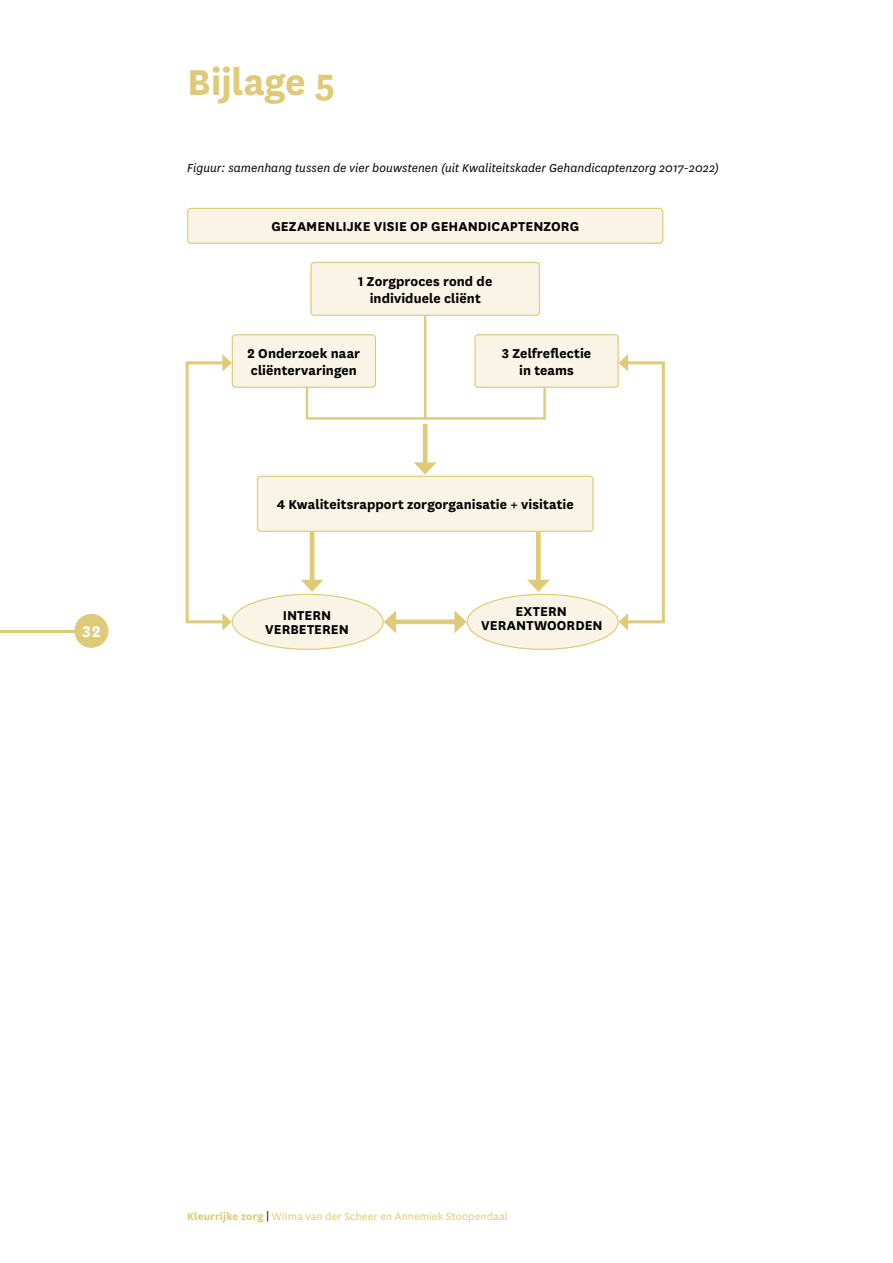
<style>
.page{position:relative;width:893px;height:1263px;background:#fff}
.page>*{position:absolute;margin:0;border:0;box-sizing:border-box;transform-origin:0 0}
.t1{font:700 42px "National";letter-spacing:-.01em;color:#deca77}
.t2{font:700 18px "National";color:#fff}
.t3{font:700 15px/16.5px "National";letter-spacing:.005em;color:#000;text-align:center}
.t4{font:italic 13.5px "National";letter-spacing:.005em;color:#000}
.t5{font:12px "National";letter-spacing:.015em;color:#deca77}
.s1{font-weight:700}
.s2{color:#000}
</style>
<div class="page">
<hr style="left:892px;top:0;width:1px;height:1263px;background:#deca77">
<svg style="left:892px;top:893px;width:1px;height:370px"></svg>
<svg style="left:540px;top:188px;width:353px;height:705px"></svg>
<div style="left:188px;top:208px;width:475px;height:35px;background:#f9f4e6;border-radius:3px"></div>
<div style="left:187px;top:208px;width:476px;height:36px;border:1px solid #deca77;border-radius:3px"></div>
<div style="left:257px;top:476px;width:336px;height:55px;background:#f9f4e6;border-radius:3px"></div>
<div style="left:257px;top:476px;width:337px;height:56px;border:1px solid #deca77;border-radius:3px"></div>
<div style="left:232px;top:594px;width:151px;height:55px;background:#f9f4e6;border-radius:50%"></div>
<div style="left:232px;top:594px;width:152px;height:56px;border:1px solid #deca77;border-radius:50%"></div>
<div style="left:467px;top:594px;width:151px;height:55px;background:#f9f4e6;border-radius:50%"></div>
<div style="left:467px;top:594px;width:152px;height:56px;border:1px solid #deca77;border-radius:50%"></div>
<hr style="left:424px;top:306px;width:2px;height:112px;background:#deca77">
<svg style="left:305px;top:362px;width:242px;height:59px"></svg>
<div style="left:423px;top:424px;width:5px;height:43px;background:#deca77"></div>
<svg style="left:414px;top:462px;width:23px;height:13px"></svg>
<hr style="left:310px;top:532px;width:4px;height:52px;background:#deca77">
<svg style="left:301px;top:580px;width:22px;height:12px"></svg>
<div style="left:392px;top:619px;width:67px;height:5px;background:#deca77"></div>
<svg style="left:384px;top:610px;width:12px;height:23px"></svg>
<svg style="left:454px;top:610px;width:13px;height:23px"></svg>
<div style="left:536px;top:532px;width:5px;height:52px;background:#deca77"></div>
<svg style="left:527px;top:580px;width:23px;height:12px"></svg>
<div style="left:311px;top:262px;width:228px;height:53px;background:#f9f4e6;border-radius:3px"></div>
<div style="left:310px;top:262px;width:230px;height:54px;border:1px solid #deca77;border-radius:3px"></div>
<div style="left:232px;top:335px;width:143px;height:52px;background:#f9f4e6;border-radius:3px"></div>
<div style="left:232px;top:334px;width:144px;height:54px;border:1px solid #deca77;border-radius:3px"></div>
<div style="left:475px;top:335px;width:143px;height:52px;background:#f9f4e6;border-radius:3px"></div>
<div style="left:474px;top:334px;width:145px;height:54px;border:1px solid #deca77;border-radius:3px"></div>
<div style="left:186px;top:361px;width:41px;height:262px;border:3px solid #deca77"></div>
<svg style="left:222px;top:354px;width:10px;height:18px"></svg>
<svg style="left:222px;top:613px;width:10px;height:17px"></svg>
<div style="left:624px;top:361px;width:41px;height:262px;border:3px solid #deca77"></div>
<svg style="left:619px;top:354px;width:9px;height:18px"></svg>
<svg style="left:619px;top:613px;width:9px;height:17px"></svg>
<hr style="left:0;top:630px;width:98px;height:3px;background:#deca77">
<div style="left:74px;top:614px;width:34px;height:34px;background:#deca77;border-radius:50%"></div>
<p class="t2" style="left:82px;top:619px;width:21px">32</p>
<h1 class="t1" style="left:187px;top:53px;width:143px">Bijlage 5</h1>
<p class="t4" style="left:187px;top:159px;width:533px">Figuur: samenhang tussen de vier bouwstenen (uit Kwaliteitskader Gehandicaptenzorg 2017-2022)</p>
<p class="t3" style="left:271px;top:217px;width:309px">GEZAMENLIJKE VISIE OP GEHANDICAPTENZORG</p>
<p class="t3" style="left:358px;top:272px;width:136px">1 Zorgproces rond de individuele cliënt</p>
<p class="t3" style="left:248px;top:344px;width:114px;text-align:left">2 Onderzoek naar cliëntervaringen</p>
<p class="t3" style="left:502px;top:344px;width:91px">3 Zelfreflectie in teams</p>
<p class="t3" style="left:277px;top:495px;width:299px">4 Kwaliteitsrapport zorgorganisatie + visitatie</p>
<p class="t3" style="left:265px;top:608px;width:85px;line-height:14.1px">INTERN<br>VERBETEREN</p>
<p class="t3" style="left:481px;top:603px;width:123px;line-height:14.1px">EXTERN<br>VERANTWOORDEN</p>
<p class="t5" style="left:187px;top:1209px;width:322px"><span class="s1">Kleurrijke zorg</span> <span class="s2">|</span> Wilma van der Scheer en Annemiek Stoopendaal</p>
</div>
